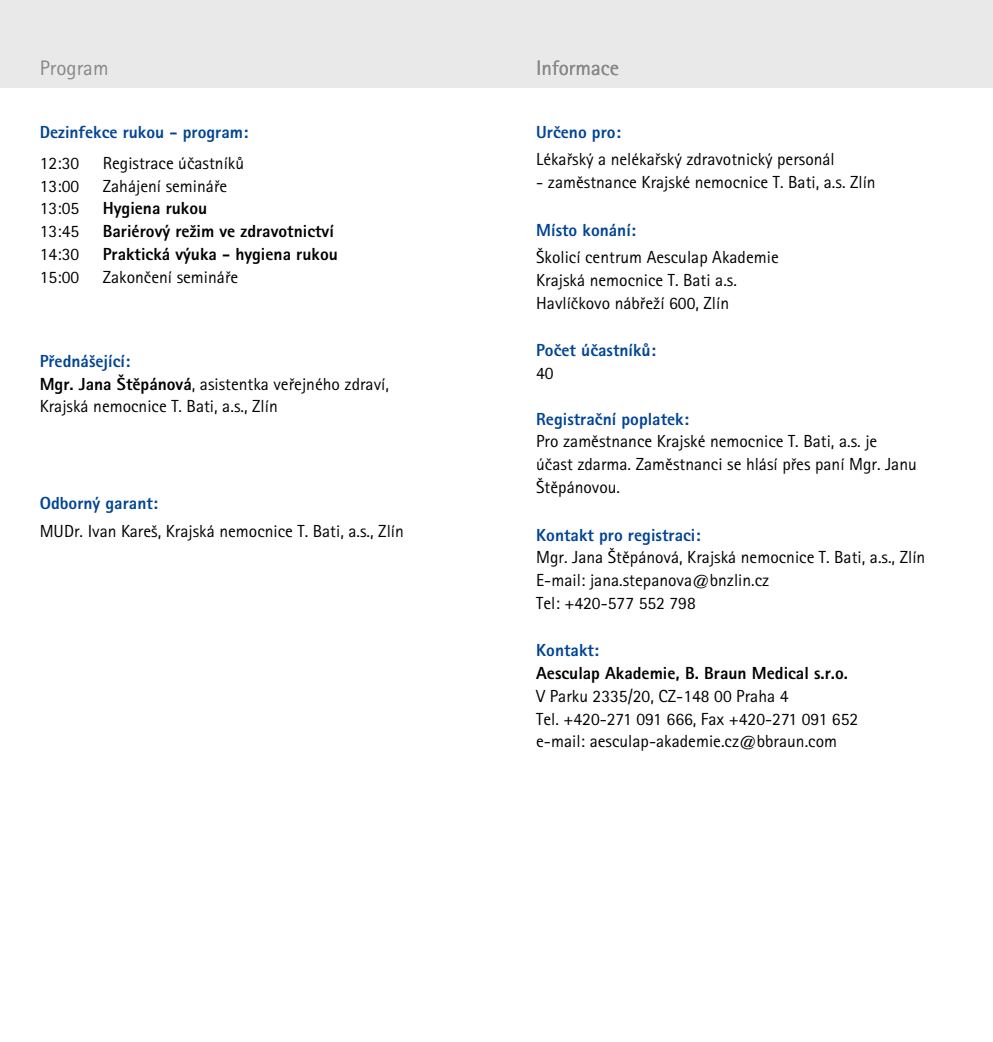
<style>
.page{position:relative;width:993px;height:1042px;background:#fff}
.page>*{position:absolute;margin:0;border:0;box-sizing:border-box;transform-origin:0 0}
.t1{font:21px "Rotis Sans Serif CE";color:#87888a}
.t2{font:17.5px/22.8px "Rotis Sans Serif CE";color:#000}
.t3{font:17.5px "Rotis Sans Serif Extra Bold CE";color:#004494}
.t4{font:17.5px "Rotis Sans Serif Extra Bold CE";color:#000}
.s1{font-family:"Rotis Sans Serif Extra Bold CE"}
</style>
<div class="page">
<div style="left:0;top:0;width:992px;height:87px;background:#e9e9ea"></div>
<p class="t1" style="left:40px;top:56px;width:70px">Program</p>
<p class="t3" style="left:40px;top:122px;width:210px">Dezinfekce rukou - program:</p>
<p class="t2" style="left:40px;top:152px;width:41px">12:30</p>
<p class="t2" style="left:103px;top:152px;width:143px">Registrace účastníků</p>
<p class="t2" style="left:40px;top:174px;width:41px">13:00</p>
<p class="t2" style="left:103px;top:174px;width:126px">Zahájení semináře</p>
<p class="t2" style="left:40px;top:197px;width:41px">13:05</p>
<p class="t4" style="left:103px;top:198px;width:106px">Hygiena rukou</p>
<p class="t2" style="left:40px;top:220px;width:41px">13:45</p>
<p class="t4" style="left:103px;top:221px;width:232px">Bariérový režim ve zdravotnictví</p>
<p class="t2" style="left:40px;top:243px;width:41px">14:30</p>
<p class="t4" style="left:103px;top:243px;width:236px">Praktická výuka - hygiena rukou</p>
<p class="t2" style="left:40px;top:265px;width:41px">15:00</p>
<p class="t2" style="left:103px;top:265px;width:137px">Zakončení semináře</p>
<p class="t3" style="left:40px;top:350px;width:92px">Přednášející:</p>
<p class="t2" style="left:40px;top:372px;width:350px"><span class="s1">Mgr. Jana Štěpánová</span>, asistentka veřejného zdraví,<br>Krajská nemocnice T. Bati, a.s., Zlín</p>
<p class="t3" style="left:40px;top:492px;width:120px">Odborný garant:</p>
<p class="t2" style="left:40px;top:519px;width:365px">MUDr. Ivan Kareš, Krajská nemocnice T. Bati, a.s., Zlín</p>
<p class="t1" style="left:536px;top:56px;width:84px">Informace</p>
<p class="t3" style="left:536px;top:121px;width:86px">Určeno pro:</p>
<p class="t2" style="left:536px;top:148px;width:300px">Lékařský a nelékařský zdravotnický personál</p>
<p class="t2" style="left:536px;top:171px;width:341px">- zaměstnance Krajské nemocnice T. Bati, a.s. Zlín</p>
<p class="t3" style="left:536px;top:219px;width:101px">Místo konání:</p>
<p class="t2" style="left:536px;top:246px;width:244px">Školicí centrum Aesculap Akademie<br>Krajská nemocnice T. Bati a.s.<br>Havlíčkovo nábřeží 600, Zlín</p>
<p class="t3" style="left:536px;top:340px;width:121px">Počet účastníků:</p>
<p class="t2" style="left:536px;top:362px;width:19px">40</p>
<p class="t3" style="left:536px;top:408px;width:154px">Registrační poplatek:</p>
<p class="t2" style="left:536px;top:430px;width:382px">Pro zaměstnance Krajské nemocnice T. Bati, a.s. je účast zdarma. Zaměstnanci se hlásí přes paní Mgr. Janu<br>Štěpánovou.</p>
<p class="t3" style="left:536px;top:524px;width:166px">Kontakt pro registraci:</p>
<p class="t2" style="left:536px;top:546px;width:390px">Mgr. Jana Štěpánová, Krajská nemocnice T. Bati, a.s., Zlín<br>E-mail: jana.stepanova@bnzlin.cz<br>Tel: +420-577 552 798</p>
<p class="t3" style="left:536px;top:640px;width:64px">Kontakt:</p>
<p class="t4" style="left:536px;top:662px;width:313px">Aesculap Akademie, B. Braun Medical s.r.o.</p>
<p class="t2" style="left:536px;top:684px;width:323px">V Parku 2335/20, CZ-148 00 Praha 4<br>Tel. +420-271 091 666, Fax +420-271 091 652 e-mail: aesculap-akademie.cz@bbraun.com</p>
</div>
